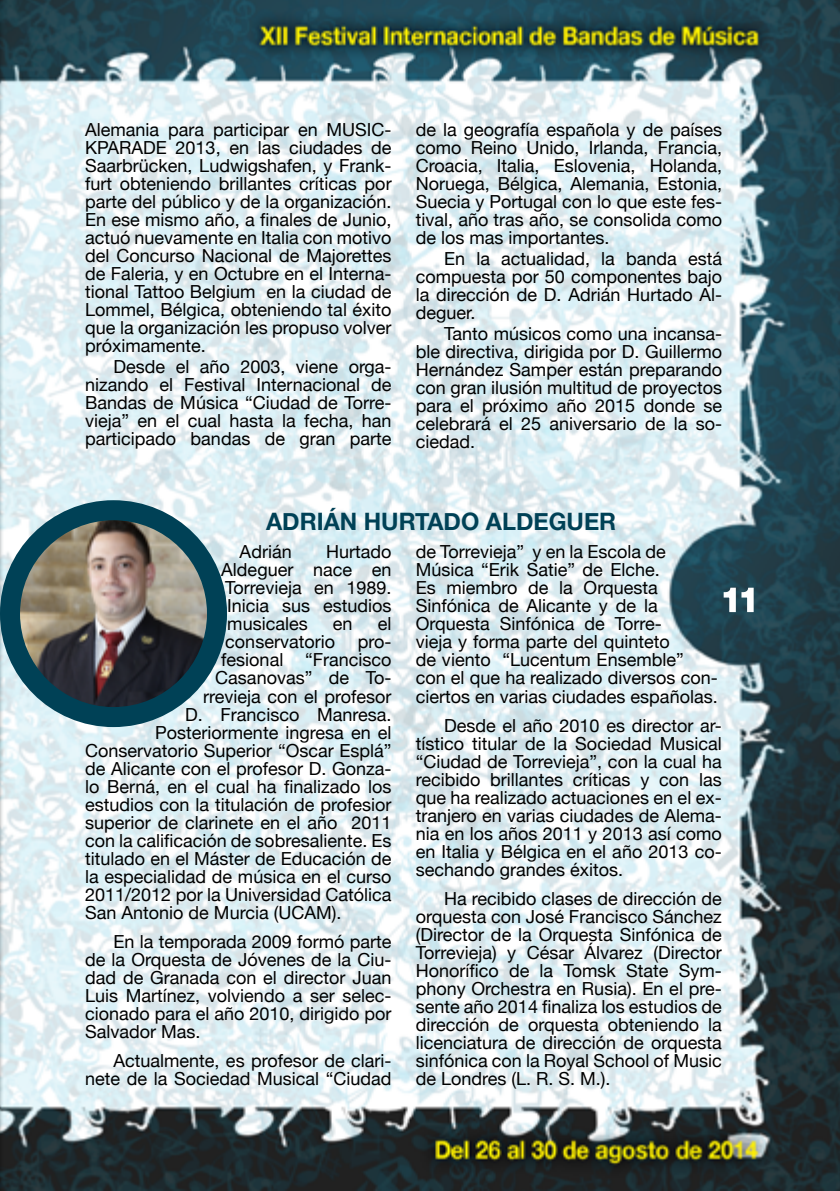
<style>
.page{position:relative;width:840px;height:1191px;background:#fff}
.page>*{position:absolute;margin:0;border:0;box-sizing:border-box;transform-origin:0 0}
.t1{font:700 32px "Helvetica Neue";color:#fff}
.t2{font:700 24px "Helvetica Neue";color:#004156}
.t3{font:18px/18px "Helvetica Neue";color:#000;text-align:justify}
</style>
<div class="page">
<img style="left:0;top:0;width:839px;height:1191px">
<img style="left:10px;top:510px;width:207px;height:207px;border-radius:103px">
<div style="left:0;top:500px;width:227px;height:227px;border:20px solid #004156;border-radius:50%"></div>
<svg style="left:722px;top:586px;width:32px;height:27px"></svg>
<p class="t3" style="left:85px;top:122px;width:308px">Alemania para participar en MUSIC-KPARADE 2013, en las ciudades de Saarbrücken, Ludwigshafen, y Frank&shy;furt obteniendo brillantes críticas por parte del público y de la organización.<br>En ese mismo año, a finales de Junio, actuó nuevamente en Italia con motivo del Concurso Nacional de Majorettes de Faleria, y en Octubre en el Interna&shy;tional Tattoo Belgium en la ciudad de Lommel, Bélgica, obteniendo tal éxito que la organización les propuso volver próximamente.</p>
<p class="t3" style="left:85px;top:359px;width:308px;text-indent:28px">Desde el año 2003, viene orga&shy;nizando el Festival Internacional de Bandas de Música “Ciudad de Torre&shy;vieja” en el cual hasta la fecha, han participado bandas de gran parte</p>
<p class="t3" style="left:415px;top:122px;width:308px">de la geografía española y de países como Reino Unido, Irlanda, Francia, Croacia, Italia, Eslovenia, Holanda, Noruega, Bélgica, Alemania, Estonia, Suecia y Portugal con lo que este fes&shy;tival, año tras año, se consolida como de los mas importantes.</p>
<p class="t3" style="left:415px;top:251px;width:308px;text-indent:28px">En la actualidad, la banda está compuesta por 50 componentes bajo la dirección de D. Adrián Hurtado Al&shy;deguer.</p>
<p class="t3" style="left:415px;top:325px;width:308px;text-indent:28px">Tanto músicos como una incansa&shy;ble directiva, dirigida por D. Guillermo Hernández Samper están preparando con gran ilusión multitud de proyectos para el próximo año 2015 donde se celebrará el 25 aniversario de la so&shy;ciedad.</p>
<h2 class="t2" style="left:266px;top:502px;width:351px">ADRIÁN HURTADO ALDEGUER</h2>
<p class="t3" style="left:239px;top:544px;width:54px">Adrián</p>
<p class="t3" style="left:326px;top:544px;width:67px">Hurtado</p>
<p class="t3" style="left:221px;top:562px;width:171px">Aldeguer nace en</p>
<p class="t3" style="left:225px;top:580px;width:168px">Torrevieja en 1989.</p>
<p class="t3" style="left:227px;top:598px;width:166px">Inicia sus estudios</p>
<p class="t3" style="left:227px;top:616px;width:82px">musicales</p>
<p class="t3" style="left:333px;top:616px;width:21px">en</p>
<p class="t3" style="left:377px;top:616px;width:15px">el</p>
<p class="t3" style="left:225px;top:634px;width:111px">conservatorio</p>
<p class="t3" style="left:357px;top:634px;width:35px">pro-</p>
<p class="t3" style="left:221px;top:652px;width:172px">fesional “Francisco</p>
<p class="t3" style="left:215px;top:670px;width:178px">Casanovas” de To-</p>
<p class="t3" style="left:203px;top:688px;width:190px">rrevieja con el profesor</p>
<p class="t3" style="left:185px;top:706px;width:208px">D. Francisco Manresa.</p>
<p class="t3" style="left:155px;top:724px;width:238px">Posteriormente ingresa en el</p>
<p class="t3" style="left:85px;top:742px;width:308px">Conservatorio Superior “Oscar Esplá”</p>
<p class="t3" style="left:85px;top:760px;width:308px">de Alicante con el profesor D. Gonza-</p>
<p class="t3" style="left:85px;top:778px;width:307px">lo Berná, en el cual ha finalizado los</p>
<p class="t3" style="left:85px;top:796px;width:308px">estudios con la titulación de profesior</p>
<p class="t3" style="left:85px;top:814px;width:307px">superior de clarinete en el año 2011</p>
<p class="t3" style="left:85px;top:832px;width:308px">con la calificación de sobresaliente. Es</p>
<p class="t3" style="left:85px;top:850px;width:308px">titulado en el Máster de Educación de</p>
<p class="t3" style="left:85px;top:868px;width:308px">la especialidad de música en el curso</p>
<p class="t3" style="left:85px;top:886px;width:308px">2011/2012 por la Universidad Católica</p>
<p class="t3" style="left:85px;top:904px;width:258px">San Antonio de Murcia (UCAM).</p>
<p class="t3" style="left:85px;top:933px;width:308px;text-indent:28px">En la temporada 2009 formó parte de la Orquesta de Jóvenes de la Ciu&shy;dad de Granada con el director Juan Luis Martínez, volviendo a ser selec&shy;cionado para el año 2010, dirigido por Salvador Mas.</p>
<p class="t3" style="left:85px;top:1053px;width:308px;text-align:right">Actualmente, es profesor de clari&shy;nete de la Sociedad Musical “Ciudad</p>
<p class="t3" style="left:415px;top:544px;width:303px;text-align:left">de Torrevieja” y en la Escola de<br>Música “Erik Satie” de Elche.<br>Es miembro de la Orquesta<br>Sinfónica de Alicante y de la<br>Orquesta Sinfónica de Torre-<br>vieja y forma parte del quinteto<br>de viento “Lucentum Ensemble” con el que ha realizado diversos con&shy;ciertos en varias ciudades españolas.</p>
<p class="t3" style="left:415px;top:717px;width:307px;text-indent:28px">Desde el año 2010 es director ar&shy;tístico titular de la Sociedad Musical “Ciudad de Torrevieja”, con la cual ha recibido brillantes críticas y con las que ha realizado actuaciones en el ex&shy;tranjero en varias ciudades de Alema&shy;nia en los años 2011 y 2013 así como en Italia y Bélgica en el año 2013 co&shy;sechando grandes éxitos.</p>
<p class="t3" style="left:415px;top:891px;width:307px;text-indent:28px">Ha recibido clases de dirección de orquesta con José Francisco Sánchez (Director de la Orquesta Sinfónica de Torrevieja) y César Álvarez (Director Honorífico de la Tomsk State Sym&shy;phony Orchestra en Rusia). En el pre&shy;sente año 2014 finaliza los estudios de dirección de orquesta obteniendo la licenciatura de dirección de orquesta sinfónica con la Royal School of Music de Londres (L. R. S. M.).</p>
<h1 class="t1" style="left:721px;top:574px;width:37px">11</h1>
</div>
